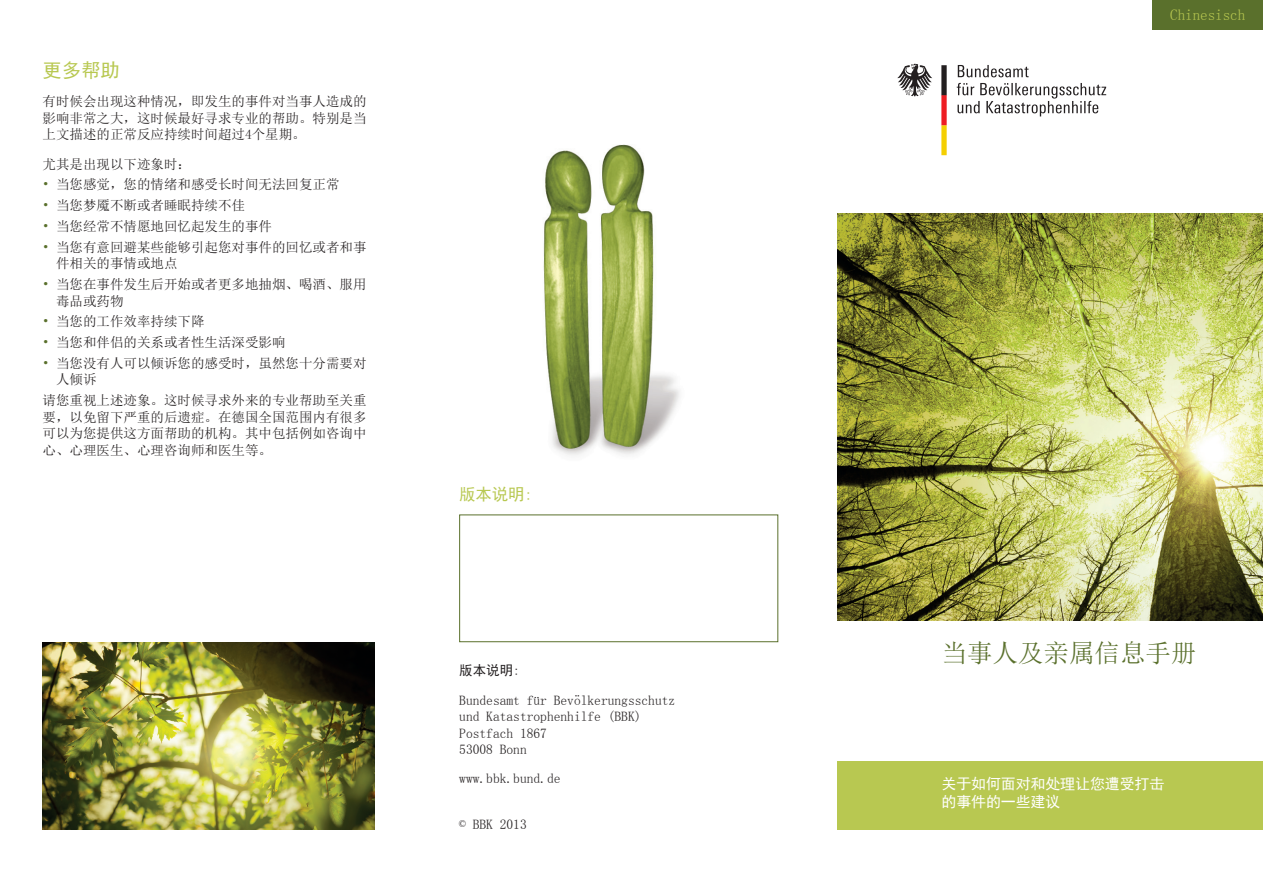
<style>
.page{position:relative;width:1263px;height:893px;background:#fff}
.page>*{position:absolute;margin:0;border:0;box-sizing:border-box;transform-origin:0 0}
.head{font:25.5px "Sim Sun";color:#5a702c}
.head-2{font:19.5px "Sim Hei";color:#b8c851}
.head-3{font:16.5px "Sim Hei";color:#b8c851}
.head-4{font:15px/18px "Sim Hei";letter-spacing:-.01em;color:#fff}
.t1{font:15px "Sim Sun";color:#b8c851}
.copy{font:13.5px/16.5px "Sim Sun";color:#231f20}
.copy_bold{font:13.5px "Sim Hei";color:#231f20}
.s1{color:#5a702c}
</style>
<div class="page">
<div style="left:459px;top:514px;width:319px;height:128px;border:1px solid #5a702c"></div>
<img style="left:543px;top:144px;width:137px;height:312px">
<img style="left:43px;top:642px;width:331px;height:187px">
<div style="left:1152px;top:0;width:111px;height:30px;background:#5a702c"></div>
<img style="left:838px;top:214px;width:425px;height:407px">
<div style="left:838px;top:761px;width:425px;height:68px;background:#b8c851"></div>
<svg style="left:897px;top:64px;width:35px;height:32px"></svg>
<svg style="left:941px;top:65px;width:6px;height:90px"></svg>
<svg style="left:958px;top:65px;width:70px;height:12px"></svg>
<svg style="left:957px;top:83px;width:149px;height:33px"></svg>
<p class="head-2" style="left:43px;top:60px;width:79px">更多帮助</p>
<p class="copy" style="left:43px;top:93px;width:325px;text-align:justify">有时候会出现这种情况，即发生的事件对当事人造成的影响非常之大，这时候最好寻求专业的帮助。特别是当上文描述的正常反应持续时间超过4个星期。</p>
<p class="copy" style="left:43px;top:156px;width:150px">尤其是出现以下迹象时：</p>
<p class="copy" style="left:43px;top:176px;width:298px"><span class="s1">•</span> 当您感觉，您的情绪和感受长时间无法回复正常</p>
<p class="copy" style="left:43px;top:197px;width:204px"><span class="s1">•</span> 当您梦魇不断或者睡眠持续不佳</p>
<p class="copy" style="left:43px;top:218px;width:231px"><span class="s1">•</span> 当您经常不情愿地回忆起发生的事件</p>
<p class="copy" style="left:56px;top:239px;width:312px;text-indent:-14px"><span class="s1">•</span> 当您有意回避某些能够引起您对事件的回忆或者和事件相关的事情或地点</p>
<p class="copy" style="left:56px;top:276px;width:312px;text-indent:-14px"><span class="s1">•</span> 当您在事件发生后开始或者更多地抽烟、喝酒、服用毒品或药物</p>
<p class="copy" style="left:43px;top:313px;width:163px"><span class="s1">•</span> 当您的工作效率持续下降</p>
<p class="copy" style="left:43px;top:334px;width:244px"><span class="s1">•</span> 当您和伴侣的关系或者性生活深受影响</p>
<p class="copy" style="left:56px;top:355px;width:312px;text-indent:-14px"><span class="s1">•</span> 当您没有人可以倾诉您的感受时，虽然您十分需要对人倾诉</p>
<p class="copy" style="left:43px;top:392px;width:325px;text-align:justify">请您重视上述迹象。这时候寻求外来的专业帮助至关重要，以免留下严重的后遗症。在德国全国范围内有很多可以为您提供这方面帮助的机构。其中包括例如咨询中心、心理医生、心理咨询师和医生等。</p>
<p class="head-3" style="left:459px;top:486px;width:75px">版本说明:</p>
<p class="copy_bold" style="left:459px;top:664px;width:62px">版本说明:</p>
<p class="copy" style="left:459px;top:692px;width:217px">Bundesamt für Bevölkerungsschutz und Katastrophenhilfe (BBK)<br>Postfach 1867<br>53008 Bonn</p>
<p class="copy" style="left:459px;top:770px;width:103px">www.bbk.bund.de</p>
<p class="copy" style="left:459px;top:816px;width:69px">© BBK 2013</p>
<p class="t1" style="left:1170px;top:7px;width:76px">Chinesisch</p>
<p class="head" style="left:941px;top:640px;width:256px">当事人及亲属信息手册</p>
<p class="head-4" style="left:941px;top:774px;width:224px">关于如何面对和处理让您遭受打击的事件的一些建议</p>
</div>
